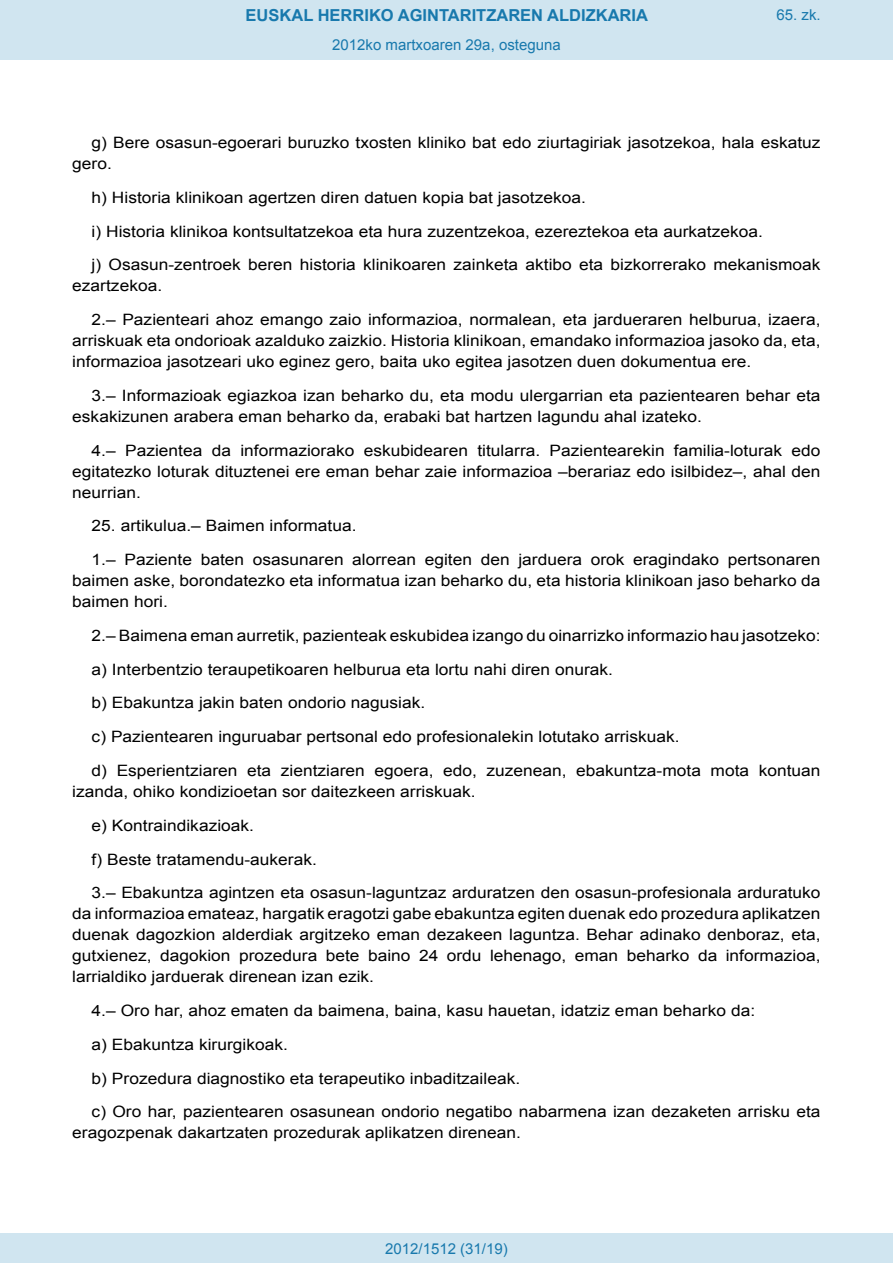
<style>
.page{position:relative;width:893px;height:1263px;background:#fff}
.page>*{position:absolute;margin:0;border:0;box-sizing:border-box;transform-origin:0 0}
.t1{font:700 16.5px "Arial";color:#1879ad}
.BOPVDetalle{font:15.6px/21px "Arial";color:#000;scale:1.11 1}
.Paginacion_Centro{font:15px "Arial";color:#1879ad}
</style>
<div class="page">
<div style="left:0;top:0;width:893px;height:60px;background:#d0e5f0"></div>
<div style="left:0;top:1233px;width:893px;height:30px;background:#d0e5f0"></div>
<p class="t1" style="left:246px;top:4px;width:404px">EUSKAL HERRIKO AGINTARITZAREN ALDIZKARIA</p>
<p class="Paginacion_Centro" style="left:332px;top:35px;width:230px">2012ko martxoaren 29a, osteguna</p>
<p class="Paginacion_Centro" style="left:776px;top:5px;width:46px">65. zk.</p>
<p class="BOPVDetalle" style="left:72px;top:132px;width:676px;text-indent:19px">g) Bere osasun-egoerari buruzko txosten kliniko bat edo ziurtagiriak jasotzekoa, hala eskatuz gero.</p>
<p class="BOPVDetalle" style="left:92px;top:187px;width:447px">h) Historia klinikoan agertzen diren datuen kopia bat jasotzekoa.</p>
<p class="BOPVDetalle" style="left:92px;top:221px;width:606px">i) Historia klinikoa kontsultatzekoa eta hura zuzentzekoa, ezereztekoa eta aurkatzekoa.</p>
<p class="BOPVDetalle" style="left:72px;top:255px;width:676px;text-indent:19px">j) Osasun-zentroek beren historia klinikoaren zainketa aktibo eta bizkorrerako mekanismoak ezartzekoa.</p>
<p class="BOPVDetalle" style="left:72px;top:309px;width:676px;text-align:justify;text-indent:19px">2.– Pazienteari ahoz emango zaio informazioa, normalean, eta jardueraren helburua, izaera, arriskuak eta ondorioak azalduko zaizkio. Historia klinikoan, emandako informazioa jasoko da, eta, informazioa jasotzeari uko eginez gero, baita uko egitea jasotzen duen dokumentua ere.</p>
<p class="BOPVDetalle" style="left:72px;top:385px;width:676px;text-indent:19px">3.– Informazioak egiazkoa izan beharko du, eta modu ulergarrian eta pazientearen behar eta eskakizunen arabera eman beharko da, erabaki bat hartzen lagundu ahal izateko.</p>
<p class="BOPVDetalle" style="left:72px;top:440px;width:676px;text-align:justify;text-indent:19px">4.– Pazientea da informaziorako eskubidearen titularra. Pazientearekin familia-loturak edo egitatezko loturak dituztenei ere eman behar zaie informazioa –berariaz edo isilbidez–, ahal den neurrian.</p>
<p class="BOPVDetalle" style="left:92px;top:516px;width:240px">25. artikulua.– Baimen informatua.</p>
<p class="BOPVDetalle" style="left:72px;top:549px;width:676px;text-align:justify;text-indent:19px">1.– Paziente baten osasunaren alorrean egiten den jarduera orok eragindako pertsonaren baimen aske, borondatezko eta informatua izan beharko du, eta historia klinikoan jaso beharko da baimen hori.</p>
<p class="BOPVDetalle" style="left:92px;top:625px;width:658px">2.– Baimena eman aurretik, pazienteak eskubidea izango du oinarrizko informazio hau jasotzeko:</p>
<p class="BOPVDetalle" style="left:92px;top:659px;width:471px">a) Interbentzio teraupetikoaren helburua eta lortu nahi diren onurak.</p>
<p class="BOPVDetalle" style="left:92px;top:693px;width:302px">b) Ebakuntza jakin baten ondorio nagusiak.</p>
<p class="BOPVDetalle" style="left:92px;top:726px;width:531px">c) Pazientearen inguruabar pertsonal edo profesionalekin lotutako arriskuak.</p>
<p class="BOPVDetalle" style="left:72px;top:760px;width:676px;text-indent:19px">d) Esperientziaren eta zientziaren egoera, edo, zuzenean, ebakuntza-mota mota kontuan izanda, ohiko kondizioetan sor daitezkeen arriskuak.</p>
<p class="BOPVDetalle" style="left:92px;top:815px;width:148px">e) Kontraindikazioak.</p>
<p class="BOPVDetalle" style="left:92px;top:849px;width:204px">f) Beste tratamendu-aukerak.</p>
<p class="BOPVDetalle" style="left:72px;top:882px;width:676px;text-align:justify;text-indent:19px">3.– Ebakuntza agintzen eta osasun-laguntzaz arduratzen den osasun-profesionala arduratuko da informazioa emateaz, hargatik eragotzi gabe ebakuntza egiten duenak edo prozedura aplikatzen duenak dagozkion alderdiak argitzeko eman dezakeen laguntza. Behar adinako denboraz, eta, gutxienez, dagokion prozedura bete baino 24 ordu lehenago, eman beharko da informazioa, larrialdiko jarduerak direnean izan ezik.</p>
<p class="BOPVDetalle" style="left:92px;top:1000px;width:599px">4.– Oro har, ahoz ematen da baimena, baina, kasu hauetan, idatziz eman beharko da:</p>
<p class="BOPVDetalle" style="left:92px;top:1034px;width:178px">a) Ebakuntza kirurgikoak.</p>
<p class="BOPVDetalle" style="left:92px;top:1068px;width:388px">b) Prozedura diagnostiko eta terapeutiko inbaditzaileak.</p>
<p class="BOPVDetalle" style="left:72px;top:1101px;width:676px;text-indent:19px">c) Oro har, pazientearen osasunean ondorio negatibo nabarmena izan dezaketen arrisku eta eragozpenak dakartzaten prozedurak aplikatzen direnean.</p>
<p class="Paginacion_Centro" style="left:385px;top:1238px;width:124px">2012/1512 (31/19)</p>
</div>
